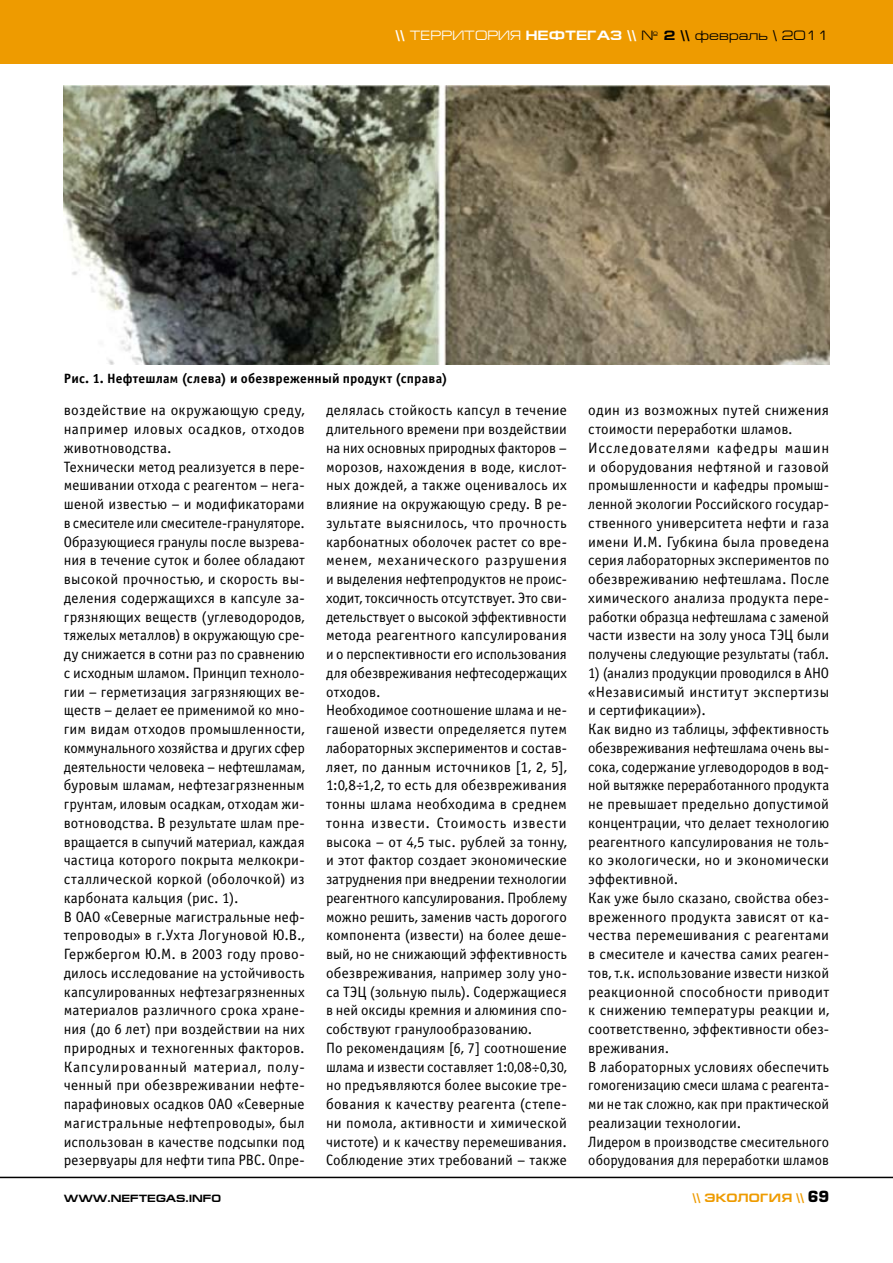
<style>
.page{position:relative;width:893px;height:1263px;background:#fff}
.page>*{position:absolute;margin:0;border:0;box-sizing:border-box;transform-origin:0 0}
.t1{font:15px/18.8px "Officina Sans C";letter-spacing:.01em;color:#000}
.t2{font:700 13.5px "Officina Sans C";letter-spacing:.015em;color:#000}
.t3{font:13.5px "Europe Ext";color:#000}
.t4{font:700 12px "Europe Ext";letter-spacing:.025em;color:#ee9b00}
.t5{font:700 10.5px "Europe Ext";color:#000}
.s1{font-weight:700;color:#fff}
.s2{color:#fff}
.s3{font-weight:700}
.s4{font-family:"Europe";font-size:15px;color:#000}
</style>
<div class="page">
<div style="left:0;top:0;width:893px;height:64px;background:#ee9b00"></div>
<hr style="left:0;top:1177px;width:893px;height:1px;background:#000">
<img style="left:64px;top:85px;width:765px;height:279px">
<p class="t3" style="left:396px;top:28px;width:435px"><span class="s1">\\</span> <span class="s2">ТЕРРИТОРИЯ</span> <span class="s1">НЕФТЕГАЗ \\</span> № <span class="s3">2 \\</span> февраль \ 2011</p>
<p class="t2" style="left:64px;top:371px;width:385px">Рис. 1. Нефтешлам (слева) и обезвреженный продукт (справа)</p>
<p class="t1" style="left:64px;top:401px;width:242px">воздействие на окружающую среду, например иловых осадков, отходов животноводства.<br>Технически метод реализуется в пере&shy;мешивании отхода с реагентом – нега&shy;шеной известью – и модификаторами в смесителе или смесителе-грануляторе.<br>Образующиеся гранулы после вызрева&shy;ния в течение суток и более обладают высокой прочностью, и скорость вы&shy;деления содержащихся в капсуле за&shy;грязняющих веществ (углеводородов, тяжелых металлов) в окружающую сре&shy;ду снижается в сотни раз по сравнению с исходным шламом. Принцип техноло&shy;гии – герметизация загрязняющих ве&shy;ществ – делает ее применимой ко мно&shy;гим видам отходов промышленности, коммунального хозяйства и других сфер деятельности человека – нефтешламам, буровым шламам, нефтезагрязненным грунтам, иловым осадкам, отходам жи&shy;вотноводства. В результате шлам пре&shy;вращается в сыпучий материал, каждая частица которого покрыта мелкокри&shy;сталлической коркой (оболочкой) из карбоната кальция (рис. 1).<br>В ОАО «Северные магистральные неф&shy;тепроводы» в г.Ухта Логуновой Ю.В., Гержбергом Ю.М. в 2003 году прово&shy;дилось исследование на устойчивость капсулированных нефтезагрязненных материалов различного срока хране&shy;ния (до 6 лет) при воздействии на них природных и техногенных факторов.<br>Капсулированный материал, полу&shy;ченный при обезвреживании нефте&shy;парафиновых осадков ОАО «Северные магистральные нефтепроводы», был использован в качестве подсыпки под резервуары для нефти типа РВС. Опре-</p>
<p class="t1" style="left:326px;top:401px;width:242px">делялась стойкость капсул в течение длительного времени при воздействии на них основных природных факторов – морозов, нахождения в воде, кислот&shy;ных дождей, а также оценивалось их влияние на окружающую среду. В ре&shy;зультате выяснилось, что прочность карбонатных оболочек растет со вре&shy;менем, механического разрушения и выделения нефтепродуктов не проис&shy;ходит, токсичность отсутствует. Это сви&shy;детельствует о высокой эффективности метода реагентного капсулирования и о перспективности его использования для обезвреживания нефтесодержащих отходов.<br>Необходимое соотношение шлама и не&shy;гашеной извести определяется путем лабораторных экспериментов и состав&shy;ляет, по данным источников [1, 2, 5], 1:0,8÷1,2, то есть для обезвреживания тонны шлама необходима в среднем тонна извести. Стоимость извести высока – от 4,5 тыс. рублей за тонну, и этот фактор создает экономические затруднения при внедрении технологии реагентного капсулирования. Проблему можно решить, заменив часть дорогого компонента (извести) на более деше&shy;вый, но не снижающий эффективность обезвреживания, например золу уно&shy;са ТЭЦ (зольную пыль). Содержащиеся в ней оксиды кремния и алюминия спо&shy;собствуют гранулообразованию.<br>По рекомендациям [6, 7] соотношение шлама и извести составляет 1:0,08÷0,30, но предъявляются более высокие тре&shy;бования к качеству реагента (степе&shy;ни помола, активности и химической чистоте) и к качеству перемешивания.<br>Соблюдение этих требований – также</p>
<p class="t1" style="left:588px;top:401px;width:242px">один из возможных путей снижения стоимости переработки шламов.<br>Исследователями кафедры машин и оборудования нефтяной и газовой промышленности и кафедры промыш&shy;ленной экологии Российского государ&shy;ственного университета нефти и газа имени И.М. Губкина была проведена серия лабораторных экспериментов по обезвреживанию нефтешлама. После химического анализа продукта пере&shy;работки образца нефтешлама с заменой части извести на золу уноса ТЭЦ были получены следующие результаты (табл.</p>
<p class="t1" style="left:588px;top:664px;width:242px">1) (анализ продукции проводился в АНО «Независимый институт экспертизы и сертификации»).<br>Как видно из таблицы, эффективность обезвреживания нефтешлама очень вы&shy;сока, содержание углеводородов в вод&shy;ной вытяжке переработанного продукта не превышает предельно допустимой концентрации, что делает технологию реагентного капсулирования не толь&shy;ко экологически, но и экономически эффективной.<br>Как уже было сказано, свойства обез&shy;вреженного продукта зависят от ка&shy;чества перемешивания с реагентами в смесителе и качества самих реаген&shy;тов, т.к. использование извести низкой реакционной способности приводит к снижению температуры реакции и, соответственно, эффективности обез&shy;вреживания.<br>В лабораторных условиях обеспечить гомогенизацию смеси шлама с реагента&shy;ми не так сложно, как при практической реализации технологии.<br>Лидером в производстве смесительного оборудования для переработки шламов</p>
<p class="t5" style="left:64px;top:1193px;width:159px">WWW.NEFTEGAS.INFO</p>
<p class="t4" style="left:692px;top:1191px;width:138px">\\ экология \\ <span class="s4">69</span></p>
</div>
